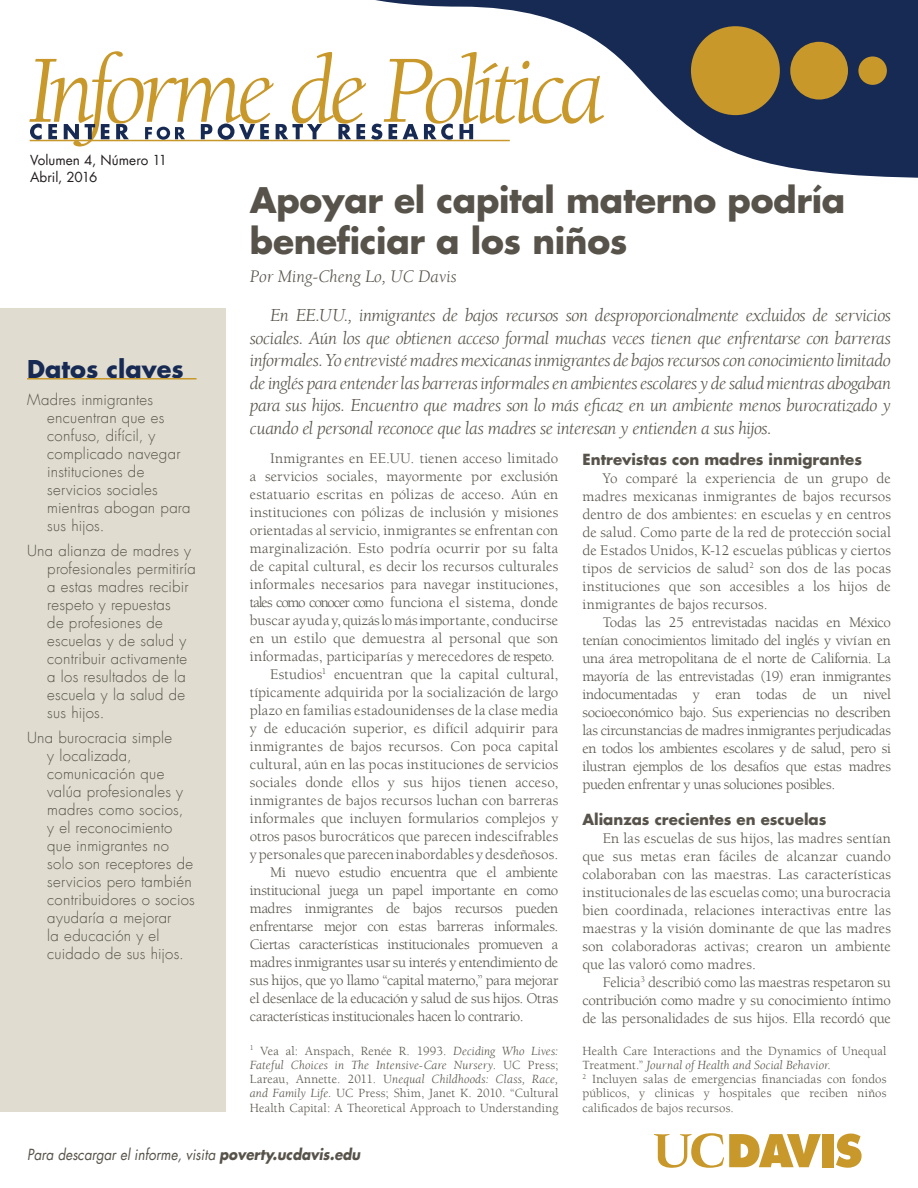
<style>
.page{position:relative;width:918px;height:1188px;background:#fff}
.page>*{position:absolute;margin:0;border:0;box-sizing:border-box;transform-origin:0 0}
.body_text__no_indent{font:italic 99px "Berkeley UC Davis";letter-spacing:-.075em;color:#c8982b}
.t1{font:700 34.5px/41.4px "Futura UC Davis";letter-spacing:-.01em;color:#57534a}
.body_text__no_indent-2{font:700 24px "Futura UC Davis";color:#172a53}
.body_text__no_indent-3{font:italic 18.75px/22.5px "Berkeley UC Davis";letter-spacing:-.025em;color:#57534a;text-align:justify}
.t2{font:italic 18px "Berkeley UC Davis";color:#57534a}
.body_text__no_indent-4{font:15px/18px "Berkeley UC Davis";letter-spacing:-.005em;color:#57534a;text-align:justify}
.body_text__indent{font:300 15px/18px "Futura UC Davis";letter-spacing:.015em;color:#57534a}
.body_text__no_indent-5{font:700 15px "Futura UC Davis";color:#57534a}
.sidebar_futura_text{font:italic 15px "Futura UC Davis";color:#57534a;scale:.89 1}
.body_text__no_indent-6{font:13.5px "Futura UC Davis";color:#231f20}
.body_text__no_indent-7{font:12.75px/14.2px "Berkeley UC Davis";letter-spacing:.015em;color:#57534a;text-align:justify}
.s1{font-style:italic}
.s2{font-weight:700}
</style>
<div class="page">
<svg style="left:345px;top:0;width:573px;height:178px"></svg>
<hr style="left:30px;top:140px;width:480px;height:1px;background:#c8982b">
<svg style="left:836px;top:1134px;width:26px;height:34px"></svg>
<div style="left:822px;top:1134px;width:11px;height:33px;background:#c8982b"></div>
<svg style="left:653px;top:1133px;width:168px;height:35px"></svg>
<svg style="left:30px;top:124px;width:443px;height:16px"></svg>
<div style="left:0;top:308px;width:226px;height:804px;background:#e0ddd0"></div>
<div style="left:691px;top:26px;width:89px;height:89px;background:#c8982b;border-radius:50%"></div>
<div style="left:790px;top:42px;width:58px;height:58px;background:#c8982b;border-radius:50%"></div>
<div style="left:858px;top:56px;width:29px;height:29px;background:#c8982b;border-radius:50%"></div>
<hr style="left:27px;top:378px;width:170px;height:2px;background:#c8982b">
<p class="body_text__no_indent" style="left:27px;top:31px;width:580px">Informe de Política</p>
<p class="t1" style="left:250px;top:178px;width:597px">Apoyar el capital materno podría beneficiar a los niños</p>
<p class="t2" style="left:250px;top:266px;width:208px">Por Ming-Cheng Lo, UC Davis</p>
<p class="body_text__no_indent-6" style="left:30px;top:151px;width:139px">Volumen 4, Número 11</p>
<p class="body_text__no_indent-6" style="left:30px;top:169px;width:69px">Abril, 2016</p>
<p class="body_text__no_indent-2" style="left:27px;top:353px;width:158px">Datos claves</p>
<p class="body_text__indent" style="left:47px;top:391px;width:145px;text-indent:-20px">Madres inmigrantes encuentran que es confuso, difícil, y complicado navegar instituciones de servicios sociales mientras abogan para sus hijos.</p>
<p class="body_text__indent" style="left:47px;top:542px;width:150px;text-indent:-20px">Una alianza de madres y profesionales permitiría a estas madres recibir respeto y repuestas<br>de profesiones de escuelas y de salud y contribuir activamente a los resultados de la escuela y la salud de sus hijos.</p>
<p class="body_text__indent" style="left:47px;top:729px;width:149px;text-indent:-20px">Una burocracia simple<br>y localizada, comunicación que valúa profesionales y madres como socios,<br>y el reconocimiento que inmigrantes no solo son receptores de servicios pero también contribuidores o socios ayudaría a mejorar<br>la educación y el cuidado de sus hijos.</p>
<p class="body_text__no_indent-3" style="left:250px;top:304px;width:643px;text-indent:20px">En EE.UU., inmigrantes de bajos recursos son desproporcionalmente excluidos de servicios sociales. Aún los que obtienen acceso formal muchas veces tienen que enfrentarse con barreras informales. Yo entrevisté madres mexicanas inmigrantes de bajos recursos con conocimiento limitado de inglés para entender las barreras informales en ambientes escolares y de salud mientras abogaban para sus hijos. Encuentro que madres son lo más eficaz en un ambiente menos burocratizado y cuando el personal reconoce que las madres se interesan y entienden a sus hijos.</p>
<p class="body_text__no_indent-4" style="left:250px;top:449px;width:310px;text-indent:20px">Inmigrantes en EE.UU. tienen acceso limitado a servicios sociales, mayormente por exclusión estatuario escritas en pólizas de acceso. Aún en instituciones con pólizas de inclusión y misiones orientadas al servicio, inmigrantes se enfrentan con marginalización. Esto podría ocurrir por su falta de capital cultural, es decir los recursos culturales informales necesarios para navegar instituciones, tales como conocer como funciona el sistema, donde buscar ayuda y, quizás lo más importante, conducirse en un estilo que demuestra al personal que son informadas, participarías y merecedores de respeto.</p>
<p class="body_text__no_indent-4" style="left:250px;top:665px;width:310px;text-indent:20px">Estudios<sup>1</sup> encuentran que la capital cultural, típicamente adquirida por la socialización de largo plazo en familias estadounidenses de la clase media y de educación superior, es difícil adquirir para inmigrantes de bajos recursos. Con poca capital cultural, aún en las pocas instituciones de servicios sociales donde ellos y sus hijos tienen acceso, inmigrantes de bajos recursos luchan con barreras informales que incluyen formularios complejos y otros pasos burocráticos que parecen indescifrables y personales que parecen inabordables y desdeñosos.</p>
<p class="body_text__no_indent-4" style="left:250px;top:863px;width:310px;text-indent:20px">Mi nuevo estudio encuentra que el ambiente institucional juega un papel importante en como madres inmigrantes de bajos recursos pueden enfrentarse mejor con estas barreras informales.<br>Ciertas características institucionales promueven a madres inmigrantes usar su interés y entendimiento de sus hijos, que yo llamo “capital materno,” para mejorar el desenlace de la educación y salud de sus hijos. Otras características institucionales hacen lo contrario.</p>
<p class="body_text__no_indent-5" style="left:582px;top:450px;width:281px">Entrevistas con madres inmigrantes</p>
<p class="body_text__no_indent-4" style="left:582px;top:469px;width:310px;text-indent:20px">Yo comparé la experiencia de un grupo de madres mexicanas inmigrantes de bajos recursos dentro de dos ambientes: en escuelas y en centros de salud. Como parte de la red de protección social de Estados Unidos, K-12 escuelas públicas y ciertos tipos de servicios de salud<sup>2</sup> son dos de las pocas instituciones que son accesibles a los hijos de inmigrantes de bajos recursos.</p>
<p class="body_text__no_indent-4" style="left:582px;top:613px;width:310px;text-indent:20px">Todas las 25 entrevistadas nacidas en México tenían conocimientos limitado del inglés y vivían en una área metropolitana de el norte de California. La mayoría de las entrevistadas (19) eran inmigrantes indocumentadas y eran todas de un nivel socioeconómico bajo. Sus experiencias no describen las circunstancias de madres inmigrantes perjudicadas en todos los ambientes escolares y de salud, pero si ilustran ejemplos de los desafíos que estas madres pueden enfrentar y unas soluciones posibles.</p>
<p class="body_text__no_indent-5" style="left:582px;top:810px;width:245px">Alianzas crecientes en escuelas</p>
<p class="body_text__no_indent-4" style="left:582px;top:829px;width:310px;text-indent:20px">En las escuelas de sus hijos, las madres sentían que sus metas eran fáciles de alcanzar cuando colaboraban con las maestras. Las características institucionales de las escuelas como; una burocracia bien coordinada, relaciones interactivas entre las maestras y la visión dominante de que las madres son colaboradoras activas; crearon un ambiente que las valoró como madres.</p>
<p class="body_text__no_indent-4" style="left:582px;top:973px;width:310px;text-indent:20px">Felicia<sup>3</sup> describió como las maestras respetaron su contribución como madre y su conocimiento íntimo de las personalidades de sus hijos. Ella recordó que</p>
<p class="body_text__no_indent-7" style="left:250px;top:1043px;width:310px"><sup>1</sup> Vea al: Anspach, Renée R. 1993. <span class="s1">Deciding Who Lives:<br>Fateful Choices in The Intensive-Care Nursery</span>. UC Press; Lareau, Annette. 2011. U<span class="s1">nequal Childhoods: Class, Race, and Family Life.</span> UC Press; Shim, Janet K. 2010. “Cultural Health Capital: A Theoretical Approach to Understanding</p>
<p class="body_text__no_indent-7" style="left:582px;top:1043px;width:306px">Health Care Interactions and the Dynamics of Unequal<br>Treatment.” <span class="s1">Journal of Health and Social Behavior</span>.</p>
<p class="body_text__no_indent-7" style="left:582px;top:1072px;width:306px"><sup>2</sup> Incluyen salas de emergencias financiadas con fondos públicos, y clinicas y hospitales que reciben niños calificados de bajos recursos.</p>
<p class="sidebar_futura_text" style="left:27px;top:1145px;width:376px">Para descargar el informe, visita <span class="s2">poverty.ucdavis.edu</span></p>
</div>
